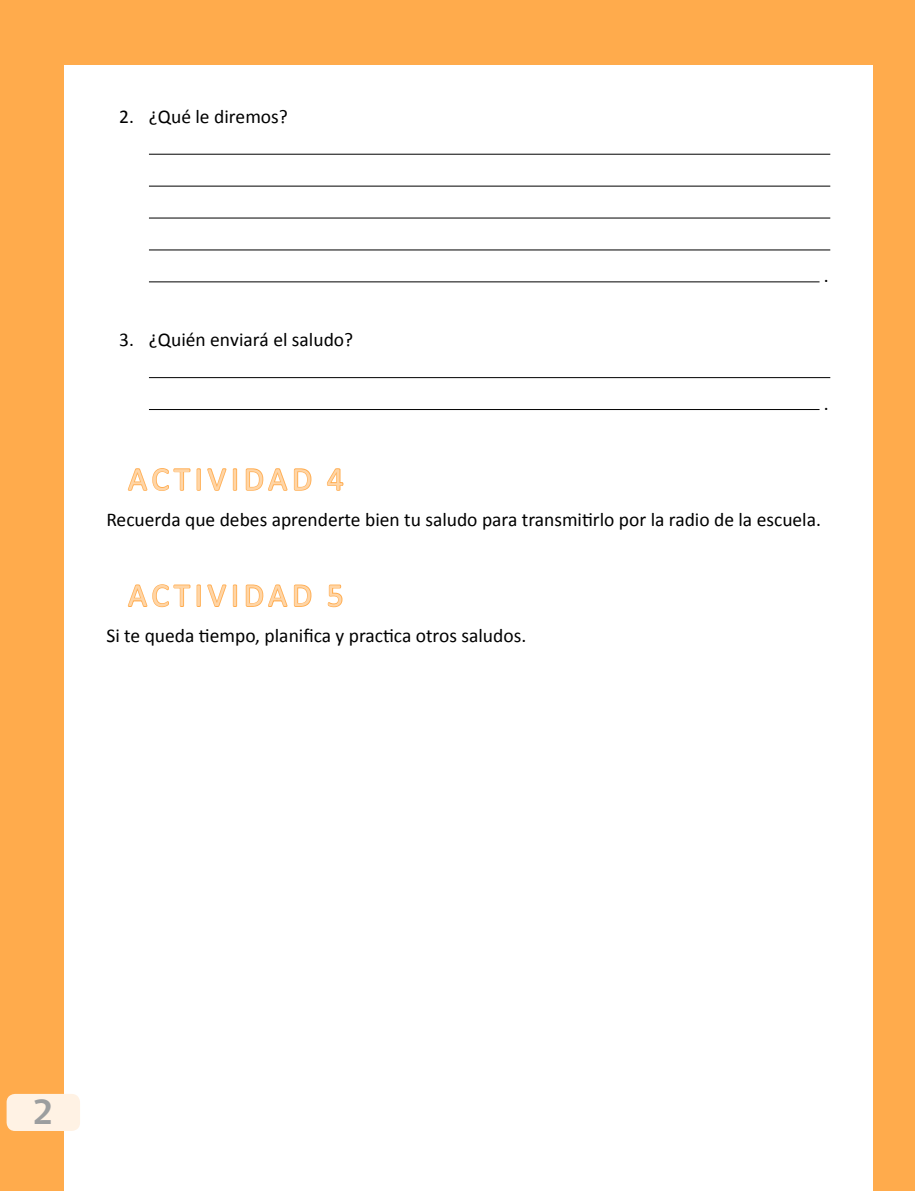
<style>
.page{position:relative;width:915px;height:1191px;background:#fff}
.page>*{position:absolute;margin:0;border:0;box-sizing:border-box;transform-origin:0 0}
.t1{font:700 36px "gob CL";color:#9c9e9f}
.t2{font:33px "Calibri";letter-spacing:.14em;color:#ffd5a6}
.t3{font:19.5px "Calibri";color:#000}
</style>
<div class="page">
<div style="left:0;top:0;width:64px;height:1191px;background:#ffab4c"></div>
<div style="left:0;top:0;width:914px;height:65px;background:#ffab4c"></div>
<div style="left:872px;top:0;width:42px;height:1191px;background:#ffab4c"></div>
<div style="left:7px;top:1094px;width:73px;height:37px;background:#fff2e4;border-radius:9px"></div>
<hr style="left:149px;top:154px;width:681px;height:1px;background:#000">
<hr style="left:149px;top:186px;width:681px;height:1px;background:#000">
<hr style="left:149px;top:218px;width:681px;height:1px;background:#000">
<hr style="left:149px;top:249px;width:681px;height:1px;background:#000">
<hr style="left:149px;top:281px;width:670px;height:1px;background:#000">
<hr style="left:149px;top:377px;width:681px;height:1px;background:#000">
<hr style="left:149px;top:409px;width:670px;height:1px;background:#000">
<svg style="left:127px;top:468px;width:111px;height:23px"></svg>
<svg style="left:245px;top:468px;width:67px;height:23px"></svg>
<svg style="left:327px;top:468px;width:17px;height:23px"></svg>
<svg style="left:127px;top:584px;width:111px;height:24px"></svg>
<svg style="left:245px;top:584px;width:67px;height:23px"></svg>
<svg style="left:327px;top:584px;width:16px;height:24px"></svg>
<p class="t3" style="left:119px;top:104px;width:170px">2. ¿Qué le diremos?</p>
<p class="t3" style="left:119px;top:327px;width:235px">3. ¿Quién enviará el saludo?</p>
<p class="t3" style="left:823px;top:263px;width:6px">.</p>
<p class="t3" style="left:823px;top:391px;width:6px">.</p>
<h2 class="t2" style="left:128px;top:458px;width:123px">ac tividad</h2>
<h2 class="t2" style="left:327px;top:458px;width:18px">4</h2>
<p class="t3" style="left:106px;top:507px;width:716px">Recuerda que debes aprenderte bien tu saludo para transmitirlo por la radio de la escuela.</p>
<h2 class="t2" style="left:128px;top:574px;width:123px">ac tividad</h2>
<h2 class="t2" style="left:327px;top:574px;width:18px">5</h2>
<p class="t3" style="left:106px;top:623px;width:421px">Si te queda tiempo, planifica y practica otros saludos.</p>
<h1 class="t1" style="left:32px;top:1087px;width:22px">2</h1>
</div>
